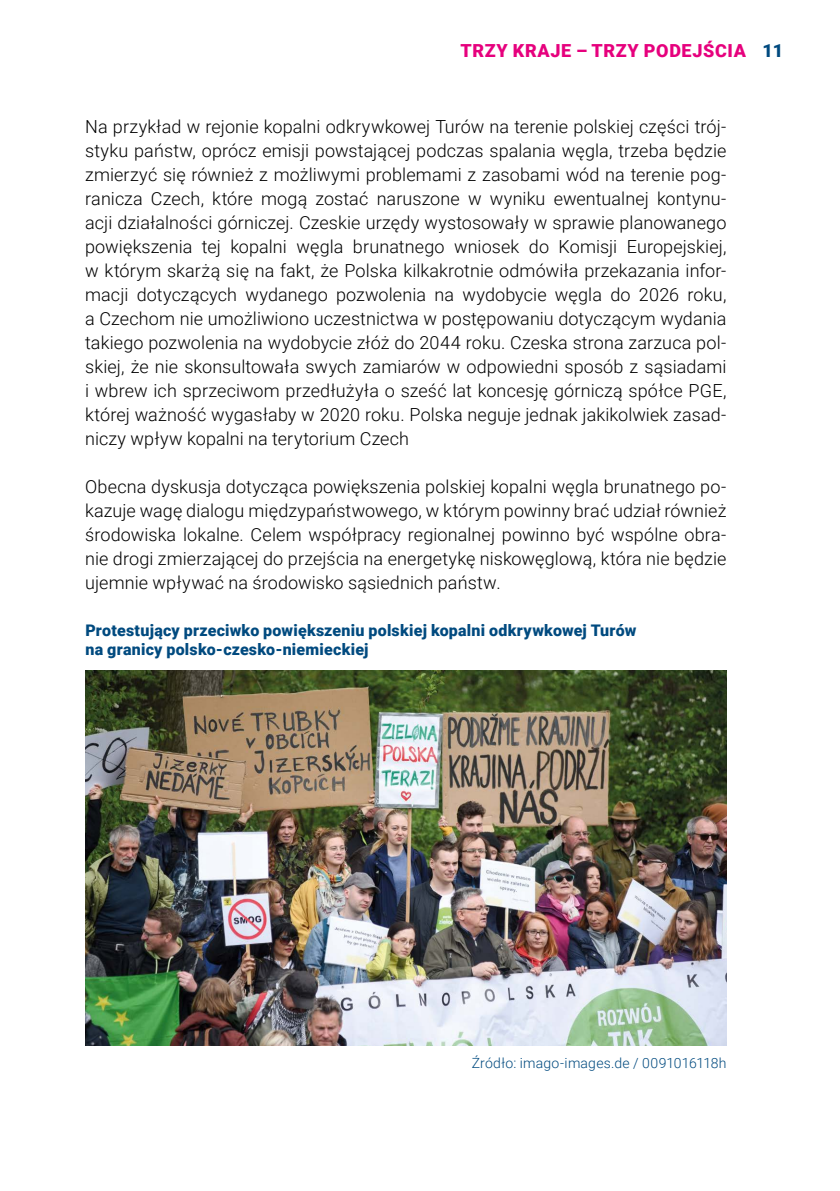
<style>
.page{position:relative;width:840px;height:1191px;background:#fff}
.page>*{position:absolute;margin:0;border:0;box-sizing:border-box;transform-origin:0 0}
.t1{font:300 18px/24px "Roboto";letter-spacing:.005em;color:#000;text-align:justify}
.t2{font:900 18px "Roboto";letter-spacing:.035em;color:#e6007d}
.t3{font:900 18px "Roboto";color:#004a7f}
.t4{font:900 16px/19.2px "Roboto";letter-spacing:.015em;color:#004a7f}
.t5{font:300 14px "Roboto";letter-spacing:.015em;color:#004a7f}
</style>
<div class="page">
<img style="left:85px;top:671px;width:641px;height:374px">
<p class="t2" style="left:460px;top:38px;width:287px">TRZY KRAJE – TRZY PODEJŚCIA</p>
<p class="t3" style="left:762px;top:38px;width:22px">11</p>
<p class="t1" style="left:85px;top:114px;width:642px">Na przykład w rejonie kopalni odkrywkowej Turów na terenie polskiej części trój&shy;styku państw, oprócz emisji powstającej podczas spalania węgla, trzeba będzie zmierzyć się również z możliwymi problemami z zasobami wód na terenie pog&shy;ranicza Czech, które mogą zostać naruszone w wyniku ewentualnej kontynu&shy;acji działalności górniczej. Czeskie urzędy wystosowały w sprawie planowanego powiększenia tej kopalni węgla brunatnego wniosek do Komisji Europejskiej, w którym skarżą się na fakt, że Polska kilkakrotnie odmówiła przekazania infor&shy;macji dotyczących wydanego pozwolenia na wydobycie węgla do 2026 roku, a Czechom nie umożliwiono uczestnictwa w postępowaniu dotyczącym wydania takiego pozwolenia na wydobycie złóż do 2044 roku. Czeska strona zarzuca pol&shy;skiej, że nie skonsultowała swych zamiarów w odpowiedni sposób z sąsiadami i wbrew ich sprzeciwom przedłużyła o sześć lat koncesję górniczą spółce PGE, której ważność wygasłaby w 2020 roku. Polska neguje jednak jakikolwiek zasad&shy;niczy wpływ kopalni na terytorium Czech</p>
<p class="t1" style="left:85px;top:474px;width:642px">Obecna dyskusja dotycząca powiększenia polskiej kopalni węgla brunatnego po&shy;kazuje wagę dialogu międzypaństwowego, w którym powinny brać udział również środowiska lokalne. Celem współpracy regionalnej powinno być wspólne obra&shy;nie drogi zmierzającej do przejścia na energetykę niskowęglową, która nie będzie ujemnie wpływać na środowisko sąsiednich państw.</p>
<p class="t4" style="left:85px;top:620px;width:552px">Protestujący przeciwko powiększeniu polskiej kopalni odkrywkowej Turów na granicy polsko-czesko-niemieckiej</p>
<p class="t5" style="left:471px;top:1053px;width:256px">Źródło: imago-images.de / 0091016118h</p>
</div>
